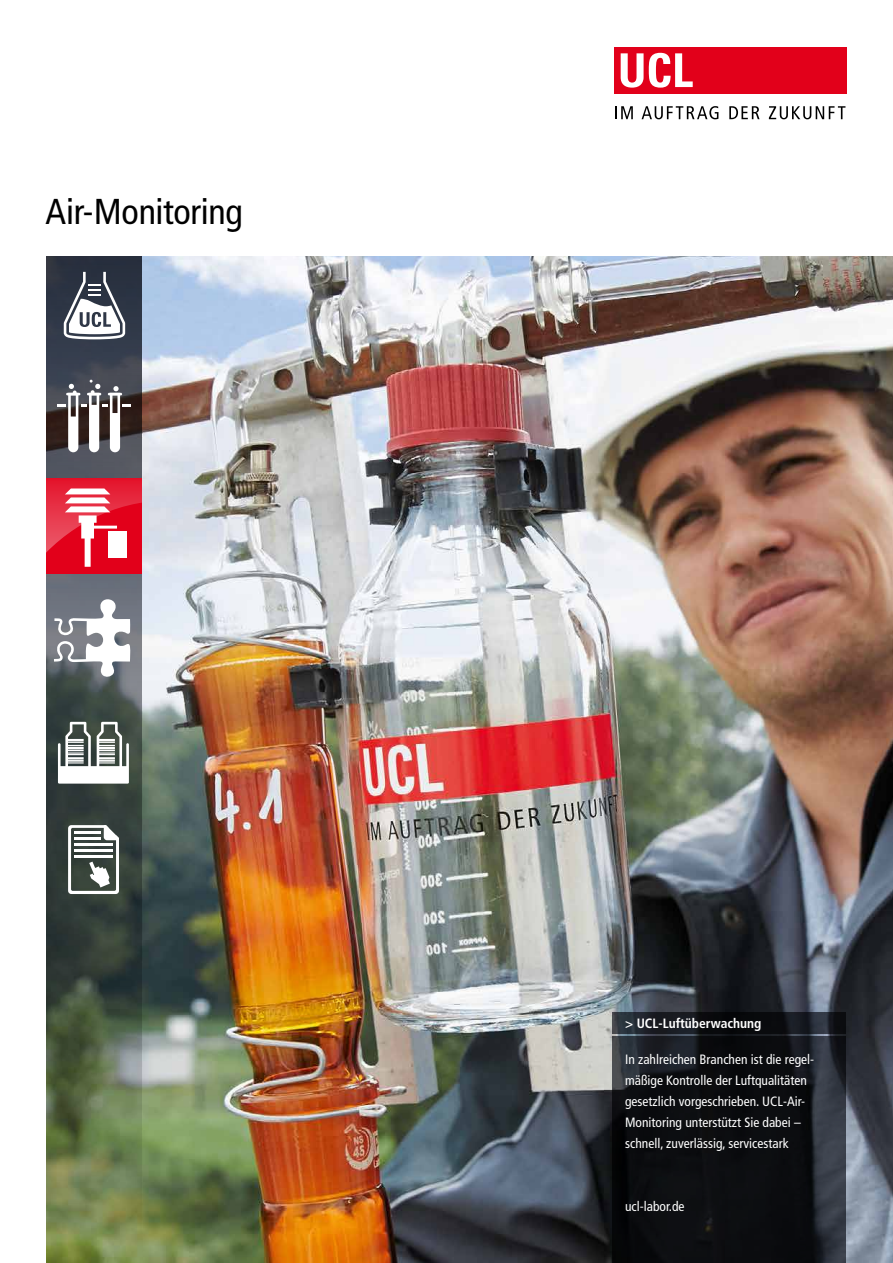
<style>
.page{position:relative;width:893px;height:1263px;background:#fff}
.page>*{position:absolute;margin:0;border:0;box-sizing:border-box;transform-origin:0 0}
.t1{font:condensed 36px "Frutiger";letter-spacing:-.005em;color:#000}
.t2{font:condensed 13.5px/21px "Frutiger";color:#fff}
.t3{font:700 condensed 13.5px "Frutiger";color:#fff}
</style>
<div class="page">
<img style="left:142px;top:257px;width:751px;height:1006px">
<svg style="left:612px;top:1036px;width:234px;height:227px;background:#111317"></svg>
<svg style="left:612px;top:1013px;width:234px;height:21px;background:#16181e"></svg>
<div style="left:614px;top:47px;width:232px;height:46px;background:#e2001a"></div>
<svg style="left:615px;top:106px;width:18px;height:13px"></svg>
<svg style="left:642px;top:106px;width:76px;height:13px"></svg>
<svg style="left:729px;top:106px;width:30px;height:13px"></svg>
<svg style="left:769px;top:106px;width:76px;height:13px"></svg>
<svg style="left:621px;top:53px;width:72px;height:35px"></svg>
<svg style="left:47px;top:257px;width:95px;height:1006px;background:#4e594a"></svg>
<svg style="left:64px;top:272px;width:61px;height:67px"></svg>
<svg style="left:57px;top:380px;width:74px;height:72px"></svg>
<svg style="left:58px;top:722px;width:71px;height:62px"></svg>
<svg style="left:68px;top:825px;width:51px;height:69px"></svg>
<svg style="left:54px;top:599px;width:77px;height:79px"></svg>
<div style="left:47px;top:479px;width:95px;height:95px;background:#e2001a"></div>
<svg style="left:47px;top:479px;width:95px;height:88px"></svg>
<div style="left:108px;top:532px;width:18px;height:26px;background:#fff"></div>
<h1 class="t1" style="left:45px;top:191px;width:199px">Air-Monitoring</h1>
<p class="t3" style="left:625px;top:1015px;width:138px">&gt; UCL-Luftüberwachung</p>
<p class="t2" style="left:625px;top:1049px;width:191px">In zahlreichen Branchen ist die regel&shy;mäßige Kontrolle der Luftqualitäten gesetzlich vorgeschrieben. UCL-Air-Monitoring unterstützt Sie dabei – schnell, zuverlässig, servicestark</p>
<p class="t2" style="left:625px;top:1196px;width:61px">ucl-labor.de</p>
</div>
